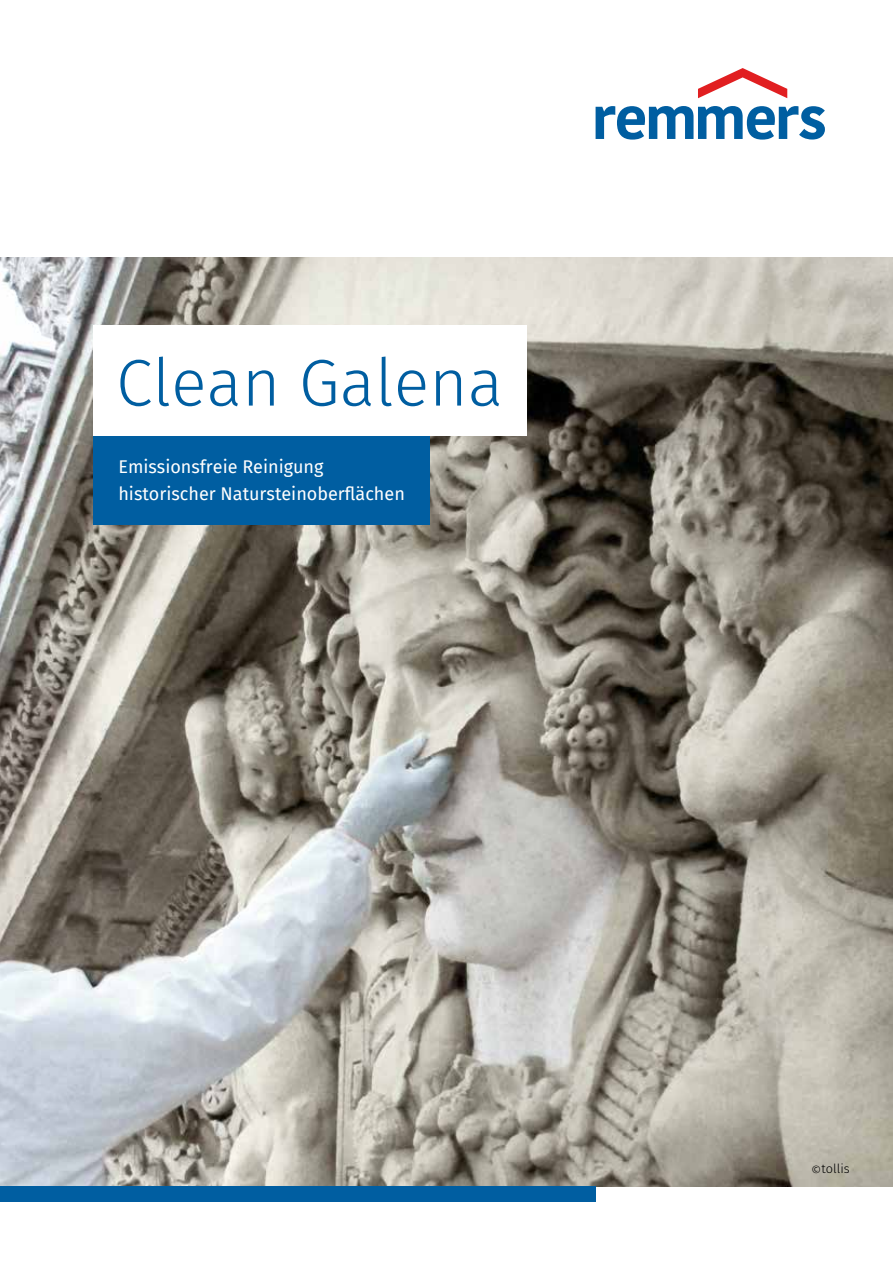
<style>
.page{position:relative;width:893px;height:1263px;background:#fff}
.page>*{position:absolute;margin:0;border:0;box-sizing:border-box;transform-origin:0 0}
.t1{font:300 66px "Fira Sans";color:#005ea1}
.t2{font:18px/27px "Fira Sans";color:#fff}
.t3{font:300 12.75px "Fira Sans";color:#000}
</style>
<div class="page">
<img style="left:0;top:257px;width:893px;height:929px">
<div style="left:0;top:1186px;width:595px;height:16px;background:#005ea1"></div>
<svg style="left:596px;top:106px;width:229px;height:34px"></svg>
<svg style="left:698px;top:68px;width:89px;height:30px"></svg>
<div style="left:94px;top:436px;width:336px;height:89px;background:#005ea1"></div>
<div style="left:94px;top:325px;width:433px;height:111px;background:#fff"></div>
<h1 class="t1" style="left:116px;top:336px;width:388px">Clean Galena</h1>
<p class="t2" style="left:118px;top:453px;width:288px">Emissionsfreie Reinigung historischer Natursteinoberflächen</p>
<p class="t3" style="left:811px;top:1159px;width:40px">©tollis</p>
</div>
